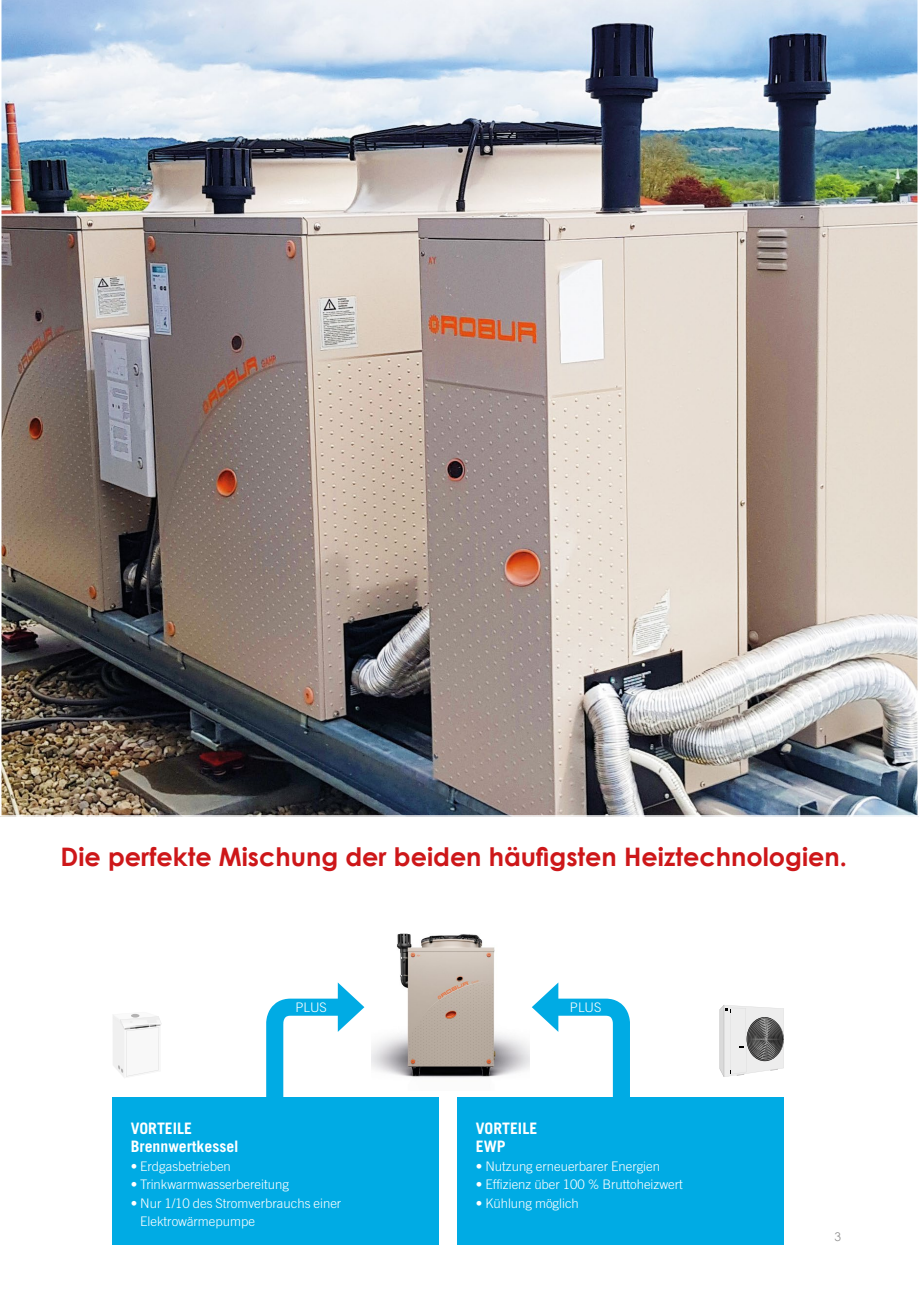
<style>
.page{position:relative;width:919px;height:1289px;background:#fff}
.page>*{position:absolute;margin:0;border:0;box-sizing:border-box;transform-origin:0 0}
.t1{font:700 25.5px "Century Gothic";color:#cd1719}
.t2{font:700 15.75px/18.5px "Trade Gothic";color:#fff}
.t3{font:300 13.2px/18.5px "Trade Gothic";color:#fff}
.t4{font:12px "Century Gothic";color:#929292}
</style>
<div class="page">
<img style="left:1px;top:0;width:917px;height:816px">
<div style="left:112px;top:1097px;width:671px;height:147px;background:#00abe4"></div>
<div style="left:439px;top:1079px;width:17px;height:175px;background:#fff"></div>
<svg style="left:719px;top:1005px;width:64px;height:72px;background:#c1c1c0"></svg>
<svg style="left:113px;top:1013px;width:49px;height:64px"></svg>
<svg style="left:532px;top:982px;width:98px;height:115px"></svg>
<svg style="left:266px;top:982px;width:98px;height:115px"></svg>
<img style="left:371px;top:933px;width:158px;height:145px">
<h1 class="t1" style="left:61px;top:837px;width:787px">Die perfekte Mischung der beiden häufigsten Heiztechnologien.</h1>
<p class="t3" style="left:295px;top:998px;width:33px">PLUS</p>
<p class="t3" style="left:570px;top:998px;width:33px">PLUS</p>
<p class="t2" style="left:131px;top:1118px;width:109px">VORTEILE<br>Brennwertkessel</p>
<p class="t3" style="left:131px;top:1156px;width:102px">• Erdgasbetrieben</p>
<p class="t3" style="left:131px;top:1175px;width:160px">• Trinkwarmwasserbereitung</p>
<p class="t3" style="left:140px;top:1193px;width:202px;text-indent:-9px">• Nur 1/10 des Stromverbrauchs einer<br>Elektrowärmepumpe</p>
<p class="t2" style="left:476px;top:1118px;width:63px">VORTEILE<br>EWP</p>
<p class="t3" style="left:476px;top:1156px;width:186px">• Nutzung erneuerbarer Energien</p>
<p class="t3" style="left:476px;top:1175px;width:208px">• Effizienz über 100 % Bruttoheizwert</p>
<p class="t3" style="left:476px;top:1193px;width:105px">• Kühlung möglich</p>
<p class="t4" style="left:834px;top:1227px;width:8px">3</p>
</div>
